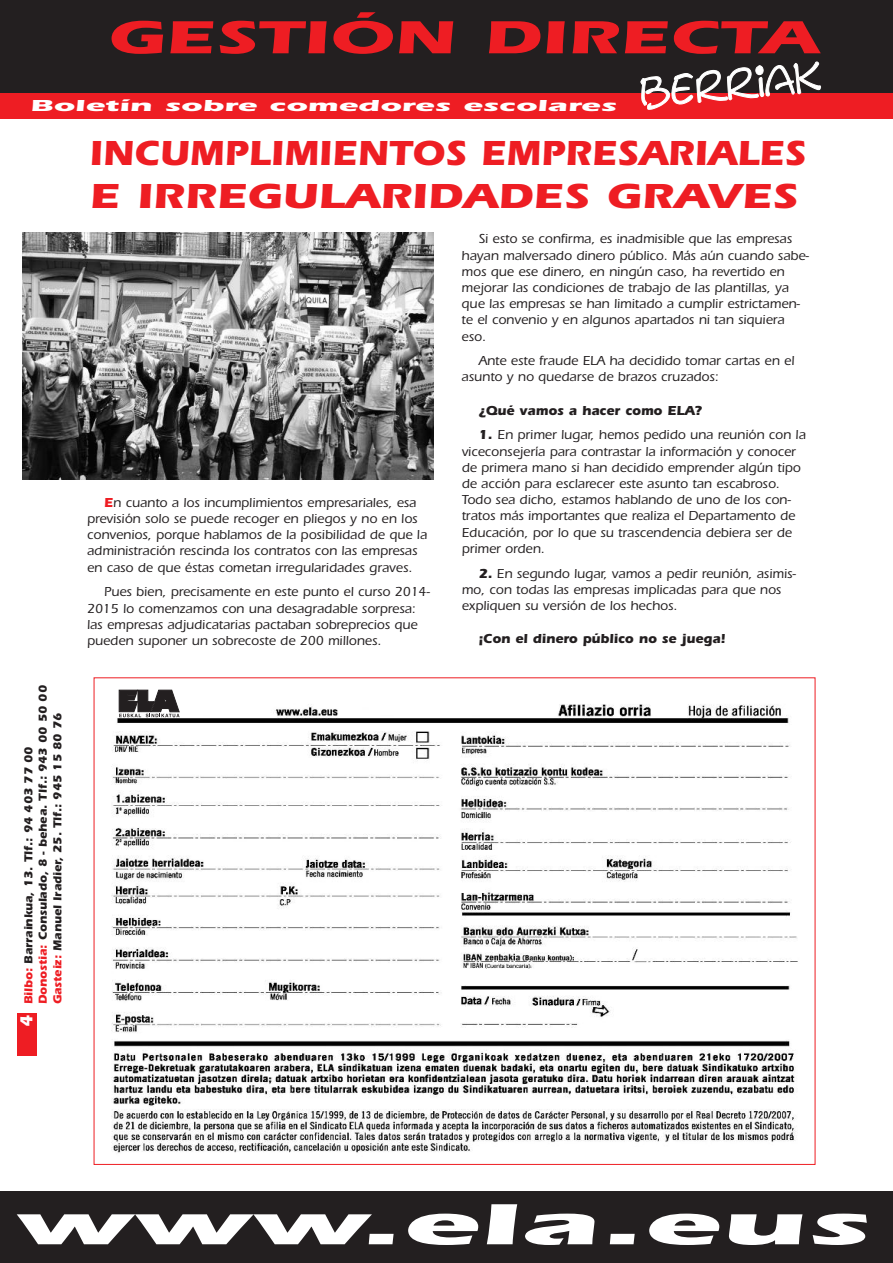
<style>
.page{position:relative;width:893px;height:1263px;background:#fff}
.page>*{position:absolute;margin:0;border:0;box-sizing:border-box;transform-origin:0 0}
.t1{font:700 60px "Itc Eras";color:#fff;scale:2.16 1}
.t2{font:700 48px "Itc Eras";color:#ee1d23;scale:1.55 1}
.t3{font:700 36px/43.2px "Itc Eras";color:#ee1d23;scale:1.05 1}
.t4{font:700 16.5px "Itc Eras";color:#fff;scale:2 1}
.t5{font:500 13.5px/16.2px "Itc Eras";color:#231f20}
.t6{font:700 13.5px "Itc Eras";color:#231f20}
.t7{font:700 12px/14.4px "Itc Eras";color:#231f20}
.s1{font-size:18px;color:#fff}
.s2{color:#ee1d23}
.s3{font-weight:700;color:#ee1d23}
.s4{font-weight:700}
</style>
<div class="page">
<div style="left:0;top:0;width:893px;height:94px;background:#231f20"></div>
<div style="left:0;top:94px;width:893px;height:25px;background:#ee1d23"></div>
<svg style="left:640px;top:61px;width:181px;height:49px"></svg>
<div style="left:0;top:1191px;width:893px;height:72px;background:#231f20"></div>
<div style="left:18px;top:1013px;width:19px;height:43px;background:#ee1d23"></div>
<img style="left:111px;top:689px;width:687px;height:464px">
<img style="left:23px;top:233px;width:410px;height:247px">
<svg style="left:119px;top:690px;width:61px;height:27px"></svg>
<h2 class="t2" style="left:108px;top:20px;width:460px">GESTIÓN DIRECTA</h2>
<p class="t4" style="left:30px;top:100px;width:295px">Boletín sobre comedores escolares</p>
<h3 class="t3" style="left:90px;top:135px;width:684px">INCUMPLIMIENTOS EMPRESARIALES<br>E IRREGULARIDADES GRAVES</h3>
<p class="t7" style="left:23px;top:1004px;width:321px;text-indent:-22px;rotate:-90deg"><span class="s1">4</span> <span class="s2">Bilbo:</span> Barrainkua, 13. Tlf.: 94 403 77 00<br><span class="s2">Donostia:</span> Consulado, 8 - behea. Tlf.: 943 00 50 00<br><span class="s2">Gasteiz:</span> Manuel Iradier, 25. Tlf.: 945 15 80 76</p>
<p class="t5" style="left:87px;top:496px;width:342px;text-indent:17px"><span class="s3">E</span>n cuanto a los incumplimientos empresariales, esa previsión solo se puede recoger en pliegos y no en los convenios, porque hablamos de la posibilidad de que la administración rescinda los contratos con las empresas en caso de que éstas cometan irregularidades graves.</p>
<p class="t5" style="left:87px;top:585px;width:344px;text-indent:17px">Pues bien, precisamente en este punto el curso 2014- 2015 lo comenzamos con una desagradable sorpresa: las empresas adjudicatarias pactaban sobreprecios que pueden suponer un sobrecoste de 200 millones.</p>
<p class="t5" style="left:462px;top:232px;width:349px;text-indent:17px">Si esto se confirma, es inadmisible que las empresas hayan malversado dinero público. Más aún cuando sabe&shy;mos que ese dinero, en ningún caso, ha revertido en mejorar las condiciones de trabajo de las plantillas, ya que las empresas se han limitado a cumplir estrictamen&shy;te el convenio y en algunos apartados ni tan siquiera eso.</p>
<p class="t5" style="left:462px;top:354px;width:334px;text-indent:17px">Ante este fraude ELA ha decidido tomar cartas en el asunto y no quedarse de brazos cruzados:</p>
<p class="t6" style="left:479px;top:405px;width:225px">¿Qué vamos a hacer como ELA?</p>
<p class="t5" style="left:462px;top:428px;width:346px;text-indent:17px"><span class="s4">1.</span> En primer lugar, hemos pedido una reunión con la viceconsejería para contrastar la información y conocer de primera mano si han decidido emprender algún tipo de acción para esclarecer este asunto tan escabroso.<br>Todo sea dicho, estamos hablando de uno de los con&shy;tratos más importantes que realiza el Departamento de Educación, por lo que su trascendencia debiera ser de primer orden.</p>
<p class="t5" style="left:462px;top:566px;width:336px;text-indent:17px"><span class="s4">2.</span> En segundo lugar, vamos a pedir reunión, asimis&shy;mo, con todas las empresas implicadas para que nos expliquen su versión de los hechos.</p>
<p class="t6" style="left:479px;top:634px;width:248px">¡Con el dinero público no se juega!</p>
<h1 class="t1" style="left:15px;top:1203px;width:397px">www.ela.eus</h1>
</div>
